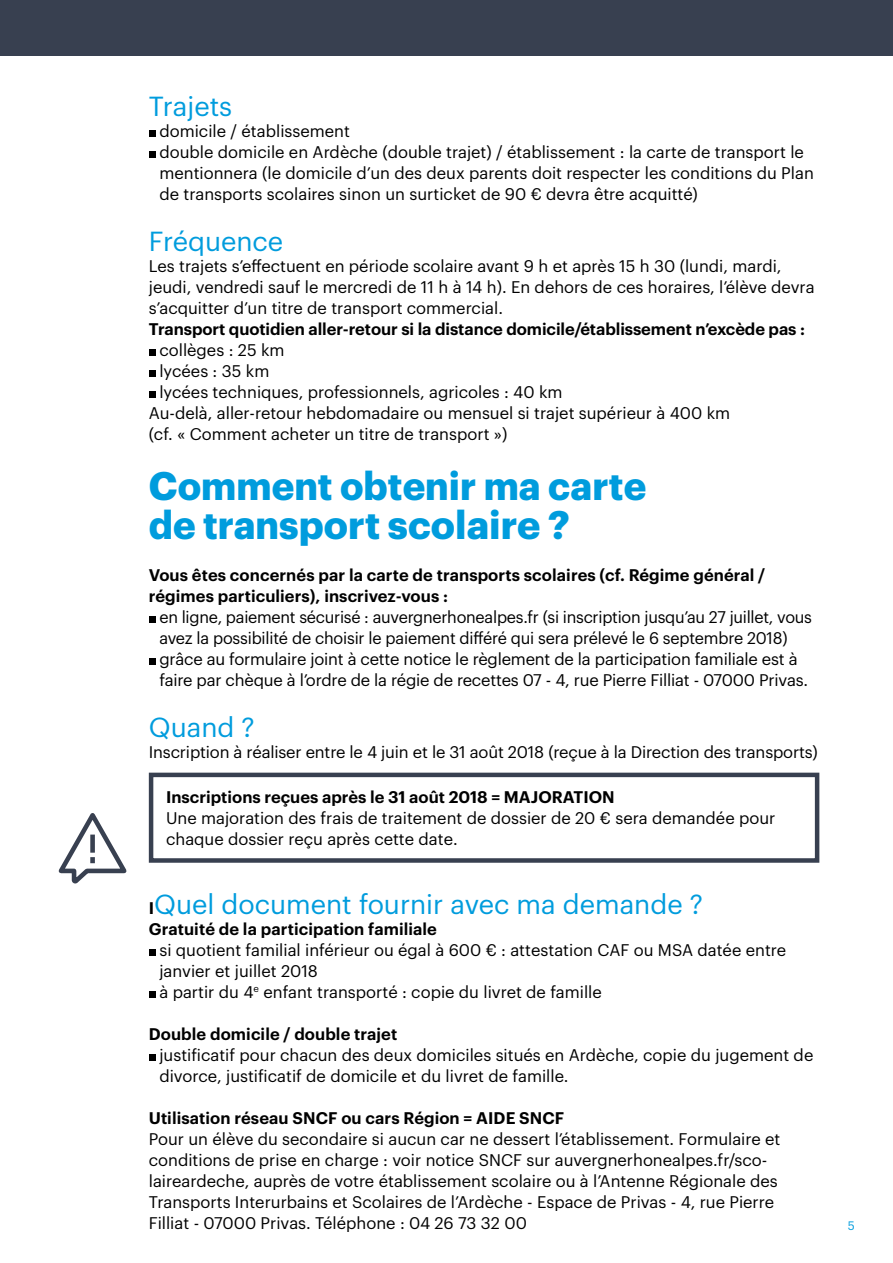
<style>
.page{position:relative;width:893px;height:1263px;background:#fff}
.page>*{position:absolute;margin:0;border:0;box-sizing:border-box;transform-origin:0 0}
.t1{font:700 39px/39px "Graphik";color:#009cdd}
.t2{font:27px "Graphik";color:#009cdd}
.t3{font:16.5px/21px "Graphik";color:#000}
.t4{font:600 16.5px/21px "Graphik";letter-spacing:.005em;color:#000}
.t5{font:12px "Graphik";color:#009cdd}
.s1{font-weight:600;font-size:16.5px;color:#000}
</style>
<div class="page">
<div style="left:149px;top:130px;width:6px;height:7px;background:#000"></div>
<div style="left:149px;top:151px;width:6px;height:7px;background:#000"></div>
<div style="left:149px;top:349px;width:6px;height:7px;background:#000"></div>
<div style="left:149px;top:370px;width:6px;height:7px;background:#000"></div>
<div style="left:149px;top:391px;width:6px;height:7px;background:#000"></div>
<div style="left:149px;top:616px;width:6px;height:7px;background:#000"></div>
<div style="left:149px;top:658px;width:6px;height:7px;background:#000"></div>
<div style="left:149px;top:773px;width:670px;height:90px;border:4px solid #384050"></div>
<div style="left:149px;top:949px;width:6px;height:7px;background:#000"></div>
<div style="left:149px;top:991px;width:6px;height:7px;background:#000"></div>
<div style="left:149px;top:1054px;width:6px;height:7px;background:#000"></div>
<div style="left:0;top:0;width:893px;height:55px;background:#384050"></div>
<svg style="left:58px;top:813px;width:69px;height:71px"></svg>
<h2 class="t2" style="left:149px;top:86px;width:85px">Trajets</h2>
<p class="t3" style="left:159px;top:119px;width:656px">domicile / établissement<br>double domicile en Ardèche (double trajet) / établissement : la carte de transport le mentionnera (le domicile d’un des deux parents doit respecter les conditions du Plan de transports scolaires sinon un surticket de 90 € devra être acquitté)</p>
<h2 class="t2" style="left:149px;top:221px;width:136px">Fréquence</h2>
<p class="t3" style="left:149px;top:254px;width:667px">Les trajets s’effectuent en période scolaire avant 9 h et après 15 h 30 (lundi, mardi, jeudi, vendredi sauf le mercredi de 11 h à 14 h). En dehors de ces horaires, l’élève devra s’acquitter d’un titre de transport commercial.</p>
<p class="t4" style="left:149px;top:317px;width:658px">Transport quotidien aller-retour si la distance domicile/établissement n’excède pas :</p>
<p class="t3" style="left:159px;top:338px;width:127px">collèges : 25 km</p>
<p class="t3" style="left:159px;top:359px;width:111px">lycées : 35 km</p>
<p class="t3" style="left:159px;top:380px;width:405px">lycées techniques, professionnels, agricoles : 40 km</p>
<p class="t3" style="left:149px;top:401px;width:583px">Au-delà, aller-retour hebdomadaire ou mensuel si trajet supérieur à 400 km</p>
<p class="t3" style="left:149px;top:422px;width:360px">(cf. « Comment acheter un titre de transport »)</p>
<h1 class="t1" style="left:149px;top:462px;width:499px">Comment obtenir ma carte de transport scolaire ?</h1>
<p class="t4" style="left:149px;top:563px;width:618px">Vous êtes concernés par la carte de transports scolaires (cf. Régime général / régimes particuliers), inscrivez-vous :</p>
<p class="t3" style="left:159px;top:605px;width:654px">en ligne, paiement sécurisé : auvergnerhonealpes.fr (si inscription jusqu’au 27 juillet, vous avez la possibilité de choisir le paiement différé qui sera prélevé le 6 septembre 2018) grâce au formulaire joint à cette notice le règlement de la participation familiale est à faire par chèque à l’ordre de la régie de recettes 07 - 4, rue Pierre Filliat - 07000 Privas.</p>
<h2 class="t2" style="left:149px;top:707px;width:107px">Quand ?</h2>
<p class="t3" style="left:149px;top:740px;width:671px">Inscription à réaliser entre le 4 juin et le 31 août 2018 (reçue à la Direction des transports)</p>
<p class="t4" style="left:166px;top:785px;width:450px">Inscriptions reçues après le 31 août 2018 = MAJORATION</p>
<p class="t3" style="left:166px;top:807px;width:611px">Une majoration des frais de traitement de dossier de 20 € sera demandée pour chaque dossier reçu après cette date.</p>
<h2 class="t2" style="left:149px;top:884px;width:556px"><span class="s1">I</span>Quel document fournir avec ma demande ?</h2>
<p class="t4" style="left:149px;top:917px;width:290px">Gratuité de la participation familiale</p>
<p class="t3" style="left:159px;top:938px;width:628px">si quotient familial inférieur ou égal à 600 € : attestation CAF ou MSA datée entre janvier et juillet 2018<br>à partir du 4<sup>e</sup> enfant transporté : copie du livret de famille</p>
<p class="t4" style="left:149px;top:1022px;width:250px">Double domicile / double trajet</p>
<p class="t3" style="left:159px;top:1043px;width:655px">justificatif pour chacun des deux domiciles situés en Ardèche, copie du jugement de divorce, justificatif de domicile et du livret de famille.</p>
<p class="t4" style="left:149px;top:1106px;width:417px">Utilisation réseau SNCF ou cars Région = AIDE SNCF</p>
<p class="t3" style="left:149px;top:1127px;width:633px">Pour un élève du secondaire si aucun car ne dessert l’établissement. Formulaire et conditions de prise en charge : voir notice SNCF sur auvergnerhonealpes.fr/sco&shy;laireardeche, auprès de votre établissement scolaire ou à l’Antenne Régionale des Transports Interurbains et Scolaires de l’Ardèche - Espace de Privas - 4, rue Pierre Filliat - 07000 Privas. Téléphone : 04 26 73 32 00</p>
<p class="t5" style="left:848px;top:1217px;width:9px">5</p>
</div>
